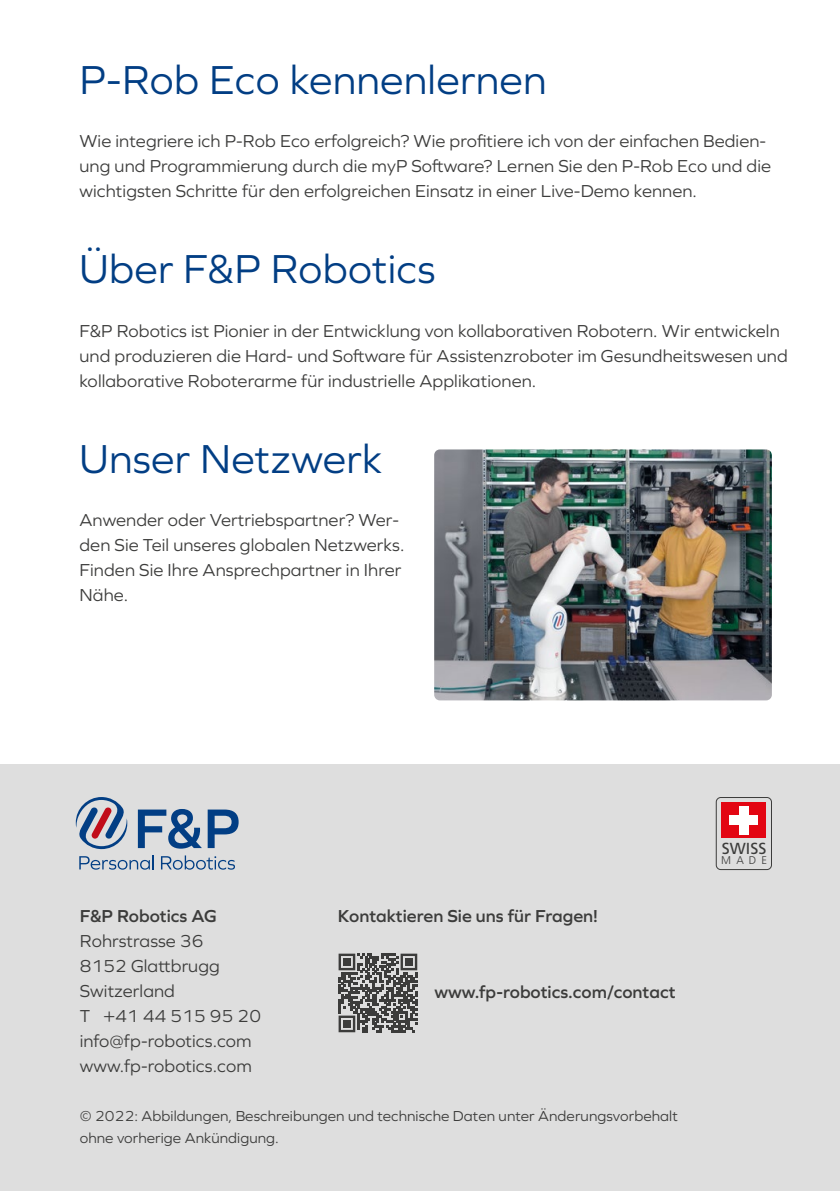
<style>
.page{position:relative;width:840px;height:1191px;background:#fff}
.page>*{position:absolute;margin:0;border:0;box-sizing:border-box;transform-origin:0 0}
.t1{font:42px "Graphie";letter-spacing:.01em;color:#023e84}
.t2{font:18px/25px "Graphie";letter-spacing:.005em;color:#3c3c3b}
.t3{font:600 18px "Graphie";color:#3c3c3b}
.t4{font:16px "Frutiger";color:#3c3c3b}
.t5{font:15px/22px "Graphie";letter-spacing:.005em;color:#3c3c3b}
.t6{font:300 11.2px "Frutiger";color:#3c3c3b}
</style>
<div class="page">
<img style="left:434px;top:449px;width:337px;height:251px">
<div style="left:0;top:764px;width:839px;height:427px;background:#dedede"></div>
<div style="left:715px;top:797px;width:56px;height:73px;border:1px solid #3c3c3b;border-radius:5px"></div>
<div style="left:721px;top:802px;width:44px;height:36px;background:#e30613"></div>
<div style="left:738px;top:806px;width:10px;height:28px;background:#fff"></div>
<div style="left:729px;top:815px;width:28px;height:10px;background:#fff"></div>
<svg style="left:138px;top:809px;width:100px;height:39px"></svg>
<svg style="left:79px;top:855px;width:75px;height:14px"></svg>
<svg style="left:161px;top:855px;width:74px;height:14px"></svg>
<svg style="left:76px;top:797px;width:51px;height:52px"></svg>
<svg style="left:338px;top:953px;width:79px;height:79px"></svg>
<div style="left:343px;top:958px;width:7px;height:7px;background:#3c3c3b"></div>
<div style="left:405px;top:958px;width:7px;height:7px;background:#3c3c3b"></div>
<div style="left:343px;top:1020px;width:7px;height:7px;background:#3c3c3b"></div>
<h1 class="t1" style="left:79px;top:55px;width:468px">P-Rob Eco kennenlernen</h1>
<p class="t2" style="left:79px;top:128px;width:692px">Wie integriere ich P-Rob Eco erfolgreich? Wie profitiere ich von der einfachen Bedien&shy;ung und Programmierung durch die myP Software? Lernen Sie den P-Rob Eco und die wichtigsten Schritte für den erfolgreichen Einsatz in einer Live-Demo kennen.</p>
<h1 class="t1" style="left:79px;top:245px;width:357px">Über F&amp;P Robotics</h1>
<p class="t2" style="left:79px;top:318px;width:709px">F&amp;P Robotics ist Pionier in der Entwicklung von kollaborativen Robotern. Wir entwickeln und produzieren die Hard- und Software für Assistenzroboter im Gesundheitswesen und kollaborative Roboterarme für industrielle Applikationen.</p>
<h1 class="t1" style="left:79px;top:434px;width:304px">Unser Netzwerk</h1>
<p class="t2" style="left:79px;top:507px;width:326px">Anwender oder Vertriebspartner? Wer&shy;den Sie Teil unseres globalen Netzwerks.<br>Finden Sie Ihre Ansprechpartner in Ihrer<br>Nähe.</p>
<p class="t3" style="left:80px;top:905px;width:138px">F&amp;P Robotics AG</p>
<p class="t2" style="left:80px;top:928px;width:183px">Rohrstrasse 36<br>8152 Glattbrugg<br>Switzerland<br>T +41 44 515 95 20 info@fp-robotics.com www.fp-robotics.com</p>
<p class="t3" style="left:337px;top:905px;width:261px">Kontaktieren Sie uns für Fragen!</p>
<p class="t3" style="left:434px;top:981px;width:242px">www.fp-robotics.com/contact</p>
<p class="t5" style="left:80px;top:1104px;width:599px">© 2022: Abbildungen, Beschreibungen und technische Daten unter Änderungsvorbehalt ohne vorherige Ankündigung.</p>
<p class="t4" style="left:721px;top:839px;width:46px">SWISS</p>
<p class="t6" style="left:721px;top:854px;width:47px">MADE</p>
</div>
